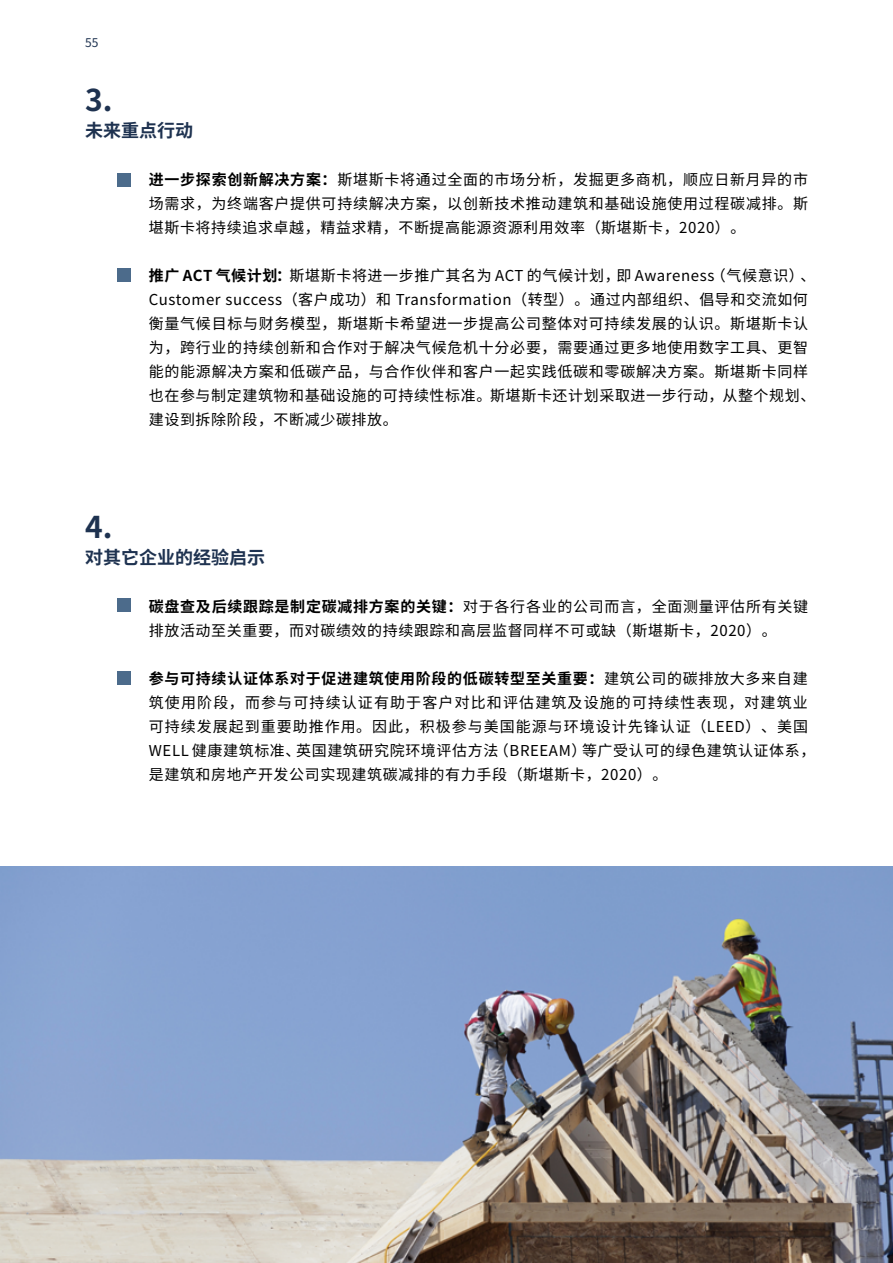
<style>
.page{position:relative;width:893px;height:1263px;background:#fff}
.page>*{position:absolute;margin:0;border:0;box-sizing:border-box;transform-origin:0 0}
.t1{font:700 30px "Noto Sans SC";color:#1e3250}
.t2{font:700 18px "Noto Sans SC";color:#1e3250}
.t3{font:15px/24px "Noto Sans SC";letter-spacing:.04em;color:#000}
.t4{font:12px "Noto Sans SC";color:#1e3250}
.s1{font-weight:700}
</style>
<div class="page">
<div style="left:117px;top:173px;width:14px;height:13px;background:#4c6b8b"></div>
<div style="left:117px;top:268px;width:14px;height:14px;background:#4c6b8b"></div>
<div style="left:117px;top:598px;width:13px;height:14px;background:#4c6b8b"></div>
<div style="left:117px;top:671px;width:13px;height:14px;background:#4c6b8b"></div>
<img style="left:0;top:867px;width:893px;height:396px">
<p class="t4" style="left:85px;top:36px;width:15px">55</p>
<h1 class="t1" style="left:85px;top:84px;width:29px">3.</h1>
<p class="t2" style="left:85px;top:120px;width:109px">未来重点行动</p>
<p class="t3" style="left:149px;top:168px;width:661px;text-align:justify"><span class="s1">进一步探索创新解决方案：</span>斯堪斯卡将通过全面的市场分析，发掘更多商机，顺应日新月异的市场需求，为终端客户提供可持续解决方案，以创新技术推动建筑和基础设施使用过程碳减排。斯堪斯卡将持续追求卓越，精益求精，不断提高能源资源利用效率（斯堪斯卡，2020）。</p>
<p class="t3" style="left:149px;top:264px;width:668px"><span class="s1">推广 ACT 气候计划：</span>斯堪斯卡将进一步推广其名为 ACT 的气候计划，即 Awareness（气候意识）、Customer success（客户成功）和 Transformation（转型）。通过内部组织、倡导和交流如何衡量气候目标与财务模型，斯堪斯卡希望进一步提高公司整体对可持续发展的认识。斯堪斯卡认为，跨行业的持续创新和合作对于解决气候危机十分必要，需要通过更多地使用数字工具、更智能的能源解决方案和低碳产品，与合作伙伴和客户一起实践低碳和零碳解决方案。斯堪斯卡同样也在参与制定建筑物和基础设施的可持续性标准。斯堪斯卡还计划采取进一步行动，从整个规划、建设到拆除阶段，不断减少碳排放。</p>
<h1 class="t1" style="left:85px;top:510px;width:29px">4.</h1>
<p class="t2" style="left:85px;top:547px;width:181px">对其它企业的经验启示</p>
<p class="t3" style="left:149px;top:595px;width:661px"><span class="s1">碳盘查及后续跟踪是制定碳减排方案的关键：</span>对于各行各业的公司而言，全面测量评估所有关键排放活动至关重要，而对碳绩效的持续跟踪和高层监督同样不可或缺（斯堪斯卡，2020）。</p>
<p class="t3" style="left:149px;top:667px;width:668px"><span class="s1">参与可持续认证体系对于促进建筑使用阶段的低碳转型至关重要：</span>建筑公司的碳排放大多来自建筑使用阶段，而参与可持续认证有助于客户对比和评估建筑及设施的可持续性表现，对建筑业可持续发展起到重要助推作用。因此，积极参与美国能源与环境设计先锋认证（LEED）、美国WELL 健康建筑标准、英国建筑研究院环境评估方法（BREEAM）等广受认可的绿色建筑认证体系，是建筑和房地产开发公司实现建筑碳减排的有力手段（斯堪斯卡，2020）。</p>
</div>
